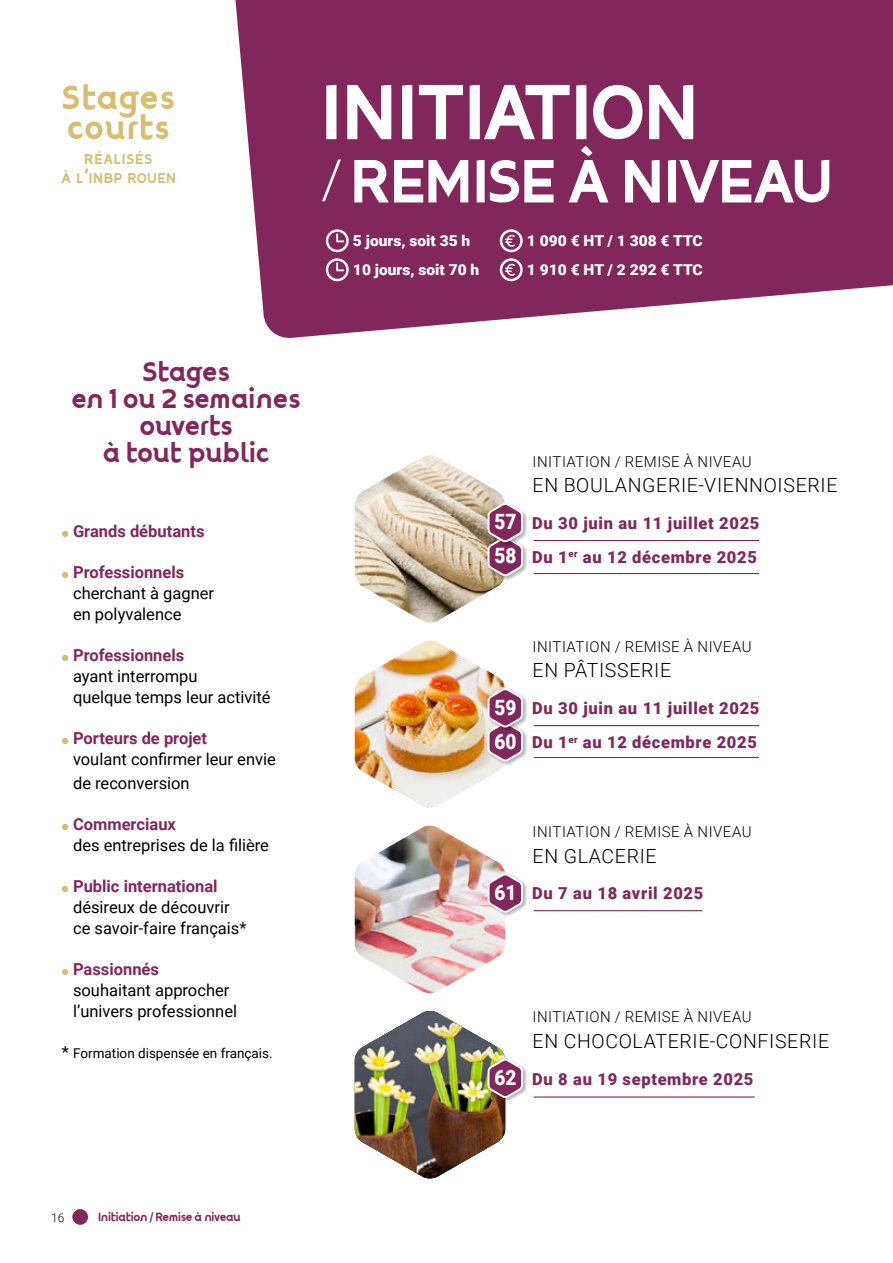
<style>
.page{position:relative;width:893px;height:1263px;background:#fff}
.page>*{position:absolute;margin:0;border:0;box-sizing:border-box;transform-origin:0 0}
.t1{font:69px "Oliciy";letter-spacing:-.05em;color:#fff}
.t2{font:54px "Oliciy";letter-spacing:-.05em;color:#fff}
.t3{font:29.7px/30.8px "Oliciy";letter-spacing:-.04em;color:#d8bd70}
.t4{font:24px/27px "Oliciy";letter-spacing:-.07em;color:#82275c;text-align:center}
.t5{font:900 21.15px "Roboto";color:#fff;scale:.9 1}
.t6{font:300 19.5px "Roboto";letter-spacing:.035em;color:#000}
.t7{font:16.5px/21px "Roboto";color:#000}
.t8{font:900 16.5px/34px "Roboto";letter-spacing:.04em;color:#82275c}
.t9{font:700 16.5px "Roboto";color:#82275c}
.t10{font:300 15px "Roboto";letter-spacing:.035em;color:#000}
.t11{font:900 15px/29px "Roboto";color:#fff;scale:1.04 1}
.t12{font:13.5px "Roboto";color:#000}
.t13{font:12.6px/19.6px "Oliciy";letter-spacing:.035em;color:#d8bd70;text-align:center}
.t14{font:300 12px "Roboto";color:#000}
.t15{font:10.5px "Oliciy";letter-spacing:-.075em;color:#82275c}
.s1{font-size:18px}
.s2{font-family:"Roboto";font-weight:300}
.s3{font-size:16.5px}
</style>
<div class="page">
<svg style="left:235px;top:0;width:658px;height:338px;background:#8e3b6b"></svg>
<svg style="left:326px;top:229px;width:23px;height:23px"></svg>
<svg style="left:326px;top:258px;width:23px;height:23px"></svg>
<svg style="left:500px;top:229px;width:23px;height:23px"></svg>
<svg style="left:500px;top:258px;width:23px;height:23px"></svg>
<div style="left:72px;top:1209px;width:16px;height:16px;background:#82275c;border-radius:50%"></div>
<img style="left:355px;top:455px;width:150px;height:168px">
<img style="left:355px;top:826px;width:150px;height:168px">
<div style="left:487px;top:536px;width:41px;height:45px;background:#000;opacity:.3"></div>
<div style="left:487px;top:502px;width:41px;height:45px;background:#000;opacity:.3"></div>
<svg style="left:487px;top:501px;width:37px;height:77px"></svg>
<img style="left:355px;top:640px;width:150px;height:168px">
<div style="left:487px;top:721px;width:41px;height:45px;background:#000;opacity:.3"></div>
<div style="left:487px;top:687px;width:41px;height:45px;background:#000;opacity:.3"></div>
<svg style="left:487px;top:686px;width:37px;height:77px"></svg>
<div style="left:487px;top:872px;width:41px;height:45px;background:#000;opacity:.3"></div>
<svg style="left:487px;top:871px;width:37px;height:43px"></svg>
<div style="left:487px;top:1058px;width:41px;height:45px;background:#000;opacity:.3"></div>
<img style="left:355px;top:1011px;width:169px;height:168px">
<svg style="left:62px;top:531px;width:6px;height:6px"></svg>
<svg style="left:62px;top:572px;width:6px;height:6px"></svg>
<svg style="left:62px;top:655px;width:6px;height:6px"></svg>
<svg style="left:62px;top:738px;width:6px;height:6px"></svg>
<svg style="left:62px;top:824px;width:6px;height:6px"></svg>
<svg style="left:62px;top:886px;width:6px;height:6px"></svg>
<svg style="left:62px;top:969px;width:6px;height:6px"></svg>
<hr style="left:534px;top:540px;width:225px;height:1px;background:#82275c">
<hr style="left:534px;top:573px;width:225px;height:1px;background:#82275c">
<hr style="left:534px;top:757px;width:225px;height:1px;background:#82275c">
<hr style="left:534px;top:910px;width:168px;height:1px;background:#82275c">
<hr style="left:534px;top:1096px;width:221px;height:1px;background:#82275c">
<hr style="left:534px;top:725px;width:225px;height:1px;background:#82275c">
<h3 class="t3" style="left:61px;top:83px;width:117px">Stages courts</h3>
<p class="t13" style="left:61px;top:150px;width:117px">RÉALISÉS<br>À L<span class="s1">’</span>INBP ROUEN</p>
<h1 class="t1" style="left:321px;top:67px;width:379px">INITIATION</h1>
<h2 class="t2" style="left:321px;top:146px;width:513px"><span class="s2">/</span> REMISE À NIVEAU</h2>
<p class="t11" style="left:353px;top:226px;width:123px">5 jours, soit 35 h<br>10 jours, soit 70 h</p>
<p class="t11" style="left:527px;top:226px;width:171px">1 090 € HT / 1 308 € TTC<br>1 910 € HT / 2 292 € TTC</p>
<h3 class="t4" style="left:71px;top:359px;width:232px">Stages<br>en 1 ou 2 semaines ouverts<br>à tout public</h3>
<p class="t9" style="left:73px;top:520px;width:133px">Grands débutants</p>
<p class="t9" style="left:73px;top:561px;width:113px">Professionnels</p>
<p class="t7" style="left:73px;top:582px;width:143px">cherchant à gagner en polyvalence</p>
<p class="t9" style="left:73px;top:644px;width:113px">Professionnels</p>
<p class="t7" style="left:73px;top:665px;width:199px">ayant interrompu<br>quelque temps leur activité</p>
<p class="t9" style="left:73px;top:727px;width:136px">Porteurs de projet</p>
<p class="t7" style="left:73px;top:747px;width:204px;line-height:24px">voulant confirmer leur envie de reconversion</p>
<p class="t9" style="left:73px;top:813px;width:104px">Commerciaux</p>
<p class="t7" style="left:73px;top:834px;width:197px">des entreprises de la filière</p>
<p class="t9" style="left:73px;top:875px;width:146px">Public international</p>
<p class="t7" style="left:73px;top:896px;width:175px">désireux de découvrir ce savoir-faire français*</p>
<p class="t9" style="left:73px;top:958px;width:87px">Passionnés</p>
<p class="t7" style="left:73px;top:979px;width:166px">souhaitant approcher l’univers professionnel</p>
<p class="t12" style="left:62px;top:1044px;width:212px"><span class="s3">*</span> Formation dispensée en français.</p>
<p class="t5" style="left:494px;top:507px;width:26px">57</p>
<p class="t5" style="left:494px;top:541px;width:26px">58</p>
<p class="t10" style="left:532px;top:451px;width:221px">INITIATION / REMISE À NIVEAU</p>
<p class="t6" style="left:533px;top:471px;width:306px">EN BOULANGERIE-VIENNOISERIE</p>
<p class="t8" style="left:532px;top:505px;width:229px">Du 30 juin au 11 juillet 2025<br>Du 1<sup>er</sup> au 12 décembre 2025</p>
<p class="t5" style="left:494px;top:692px;width:26px">59</p>
<p class="t5" style="left:494px;top:726px;width:26px">60</p>
<p class="t10" style="left:532px;top:636px;width:221px">INITIATION / REMISE À NIVEAU</p>
<p class="t6" style="left:533px;top:657px;width:140px">EN PÂTISSERIE</p>
<p class="t8" style="left:532px;top:690px;width:229px">Du 30 juin au 11 juillet 2025</p>
<p class="t8" style="left:532px;top:724px;width:226px">Du 1<sup>er</sup> au 12 décembre 2025</p>
<p class="t5" style="left:494px;top:877px;width:26px">61</p>
<p class="t10" style="left:532px;top:821px;width:221px">INITIATION / REMISE À NIVEAU</p>
<p class="t6" style="left:533px;top:842px;width:126px">EN GLACERIE</p>
<p class="t8" style="left:532px;top:876px;width:173px">Du 7 au 18 avril 2025</p>
<p class="t5" style="left:494px;top:1063px;width:26px">62</p>
<p class="t10" style="left:532px;top:1006px;width:221px">INITIATION / REMISE À NIVEAU</p>
<p class="t6" style="left:533px;top:1027px;width:298px">EN CHOCOLATERIE-CONFISERIE</p>
<p class="t8" style="left:532px;top:1061px;width:223px">Du 8 au 19 septembre 2025</p>
<p class="t14" style="left:51px;top:1209px;width:15px">16</p>
<p class="t15" style="left:98px;top:1210px;width:145px">Initiation / Remise à niveau</p>
</div>
